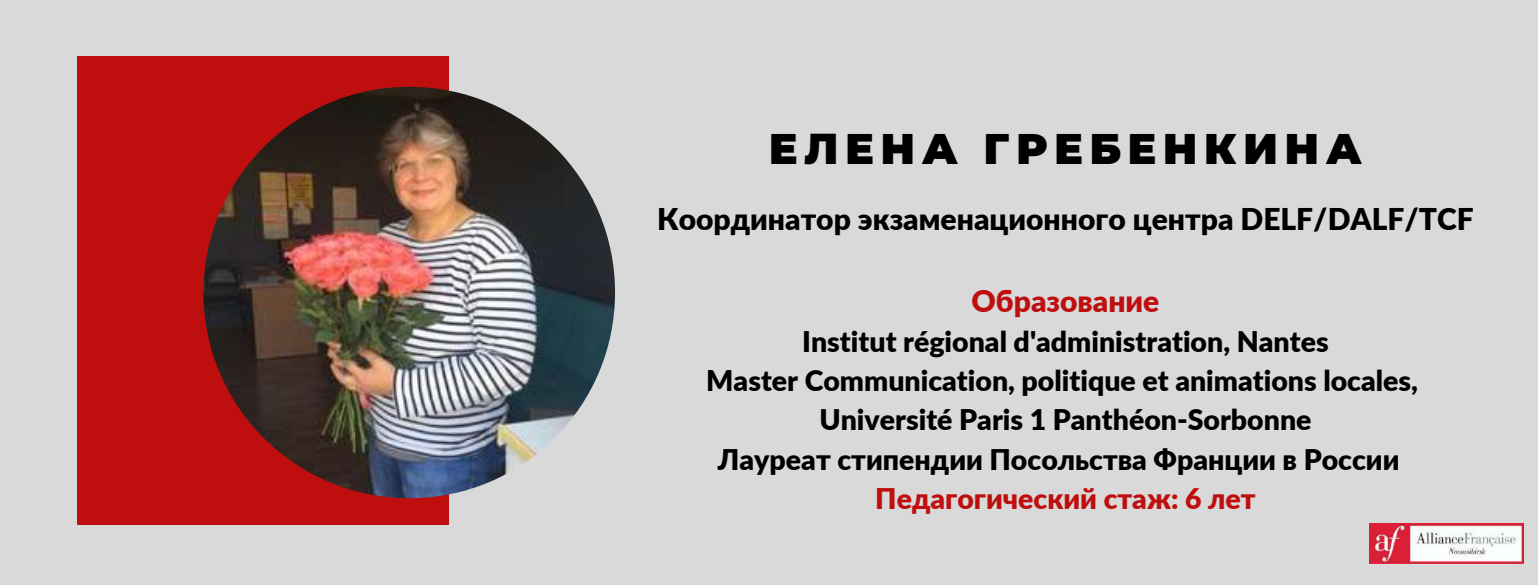
<style>
.page{position:relative;width:1538px;height:585px;background:#d9d9d9}
.page>*{position:absolute;margin:0;border:0;box-sizing:border-box;transform-origin:0 0}
.t1{font:900 42.75px "Montserrat";letter-spacing:.15em;color:#000}
.t2{font:900 30px "Lato";color:#000}
.t3{font:900 30px "Lato";color:#bf0e0e}
.t4{font:900 28.5px/39.5px "Lato";color:#000;text-align:center}
.t5{font:900 28.5px "Lato";color:#bf0e0e}
</style>
<div class="page">
<div style="left:77px;top:56px;width:371px;height:469px;background:#bf0e0e"></div>
<img style="left:203px;top:87px;width:412px;height:411px;border-radius:50%">
<img style="left:1369px;top:524px;width:154px;height:39px">
<h1 class="t1" style="left:769px;top:122px;width:595px">ЕЛЕНА ГРЕБЕНКИНА</h1>
<p class="t2" style="left:657px;top:200px;width:818px">Координатор экзаменационного центра DELF/DALF/TCF</p>
<p class="t3" style="left:971px;top:283px;width:189px">Образование</p>
<p class="t4" style="left:706px;top:321px;width:713px">Institut régional d'administration, Nantes<br>Master Communication, politique et animations locales, Université Paris 1 Panthéon-Sorbonne<br>Лауреат стипендии Посольства Франции в России</p>
<p class="t5" style="left:875px;top:481px;width:382px">Педагогический стаж: 6 лет</p>
</div>
